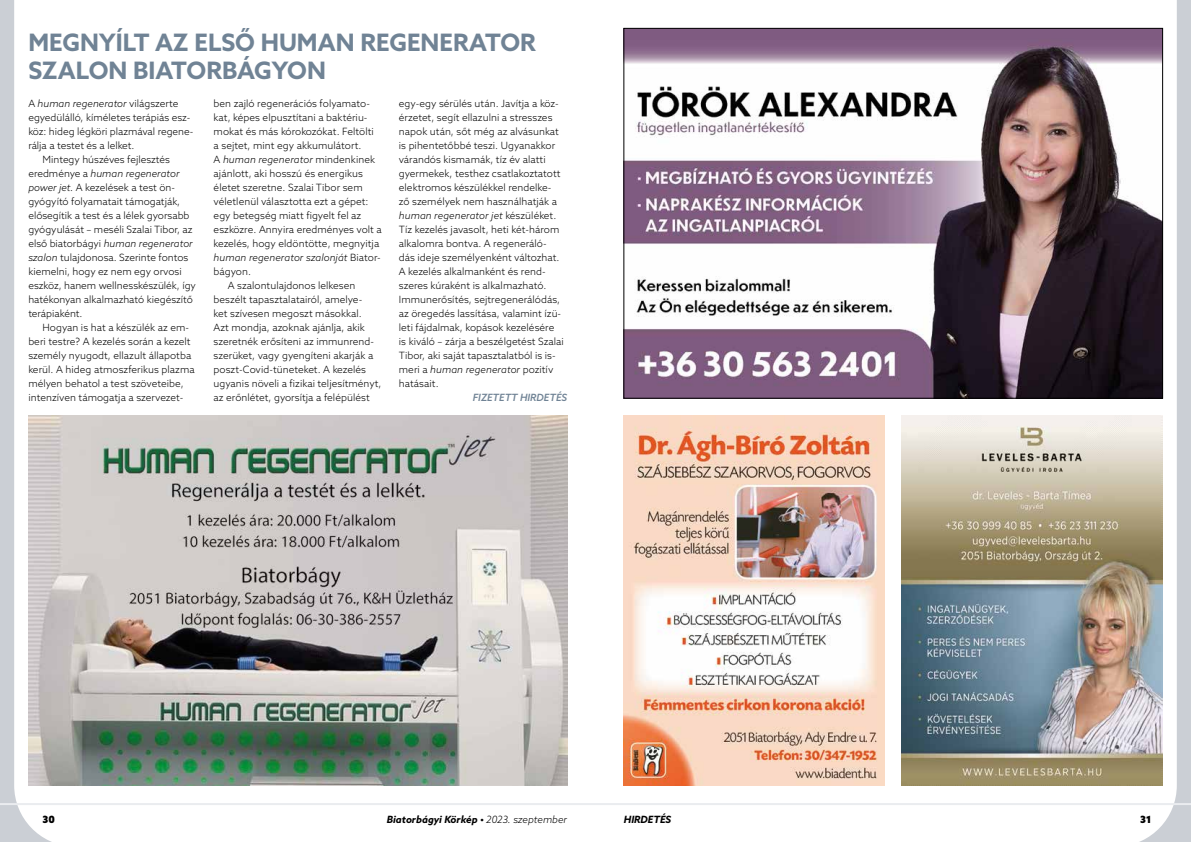
<style>
.page{position:relative;width:1191px;height:842px;background:#fff}
.page>*{position:absolute;margin:0;border:0;box-sizing:border-box;transform-origin:0 0}
.t1{font:700 24px/28px "Azo Sans";color:#708395}
.t2{font:300 10px/14px "Azo Sans";letter-spacing:.005em;color:#000}
.t3{font:italic 300 10px "Azo Sans";color:#000}
.t4{font:italic 700 10px "Azo Sans";color:#000}
.t5{font:italic 500 10px "Azo Sans";color:#708395}
.t6{font:900 10px "Azo Sans";color:#000}
.s1{font-style:normal}
.s2{font-style:italic}
.s3{font-weight:300}
</style>
<div class="page">
<svg style="left:1115px;top:0;width:76px;height:842px"></svg>
<svg style="left:0;top:0;width:76px;height:842px"></svg>
<hr style="left:0;top:803px;width:1191px;height:2px;background:#eaecef">
<img style="left:28px;top:415px;width:539px;height:370px">
<img style="left:625px;top:30px;width:535px;height:366px">
<img style="left:624px;top:415px;width:261px;height:370px">
<img style="left:902px;top:415px;width:260px;height:370px">
<h1 class="t1" style="left:28px;top:28px;width:509px">MEGNYÍLT AZ ELSŐ HUMAN REGENERATOR<br>SZALON BIATORBÁGYON</h1>
<p class="t3" style="left:28px;top:97px;width:151px"><span class="s1">A</span> human regenerator <span class="s1">világszerte</span></p>
<p class="t2" style="left:28px;top:110px;width:164px">egyedülálló, kíméletes terápiás esz-</p>
<p class="t2" style="left:28px;top:124px;width:167px">köz: hideg légköri plazmával regene-</p>
<p class="t2" style="left:28px;top:138px;width:108px">rálja a testet és a lelket.</p>
<p class="t2" style="left:43px;top:152px;width:129px">Mintegy húszéves fejlesztés</p>
<p class="t3" style="left:28px;top:167px;width:153px"><span class="s1">eredménye a</span> human regenerator</p>
<p class="t2" style="left:28px;top:180px;width:148px"><span class="s2">power jet.</span> A kezelések a test ön-</p>
<p class="t2" style="left:28px;top:194px;width:153px">gyógyító folyamatait támogatják,</p>
<p class="t2" style="left:28px;top:208px;width:163px">elősegítik a test és a lélek gyorsabb</p>
<p class="t2" style="left:28px;top:222px;width:166px">gyógyulását – meséli Szalai Tibor, az</p>
<p class="t3" style="left:28px;top:237px;width:166px"><span class="s1">első biatorbágyi</span> human regenerator</p>
<p class="t2" style="left:28px;top:250px;width:161px"><span class="s2">szalon</span> tulajdonosa. Szerinte fontos</p>
<p class="t2" style="left:28px;top:264px;width:155px">kiemelni, hogy ez nem egy orvosi</p>
<p class="t2" style="left:28px;top:278px;width:169px">eszköz, hanem wellnesskészülék, így</p>
<p class="t2" style="left:28px;top:292px;width:166px">hatékonyan alkalmazható kiegészítő</p>
<p class="t2" style="left:28px;top:306px;width:56px">terápiaként.</p>
<p class="t2" style="left:43px;top:320px;width:148px">Hogyan is hat a készülék az em-</p>
<p class="t2" style="left:28px;top:334px;width:164px">beri testre? A kezelés során a kezelt</p>
<p class="t2" style="left:28px;top:348px;width:164px">személy nyugodt, ellazult állapotba</p>
<p class="t2" style="left:28px;top:362px;width:168px">kerül. A hideg atmoszferikus plazma</p>
<p class="t2" style="left:28px;top:376px;width:157px">mélyen behatol a test szöveteibe,</p>
<p class="t2" style="left:28px;top:390px;width:156px">intenzíven támogatja a szervezet-</p>
<p class="t2" style="left:214px;top:96px;width:158px">ben zajló regenerációs folyamato-</p>
<p class="t2" style="left:214px;top:110px;width:155px">kat, képes elpusztítani a baktériu-</p>
<p class="t2" style="left:214px;top:124px;width:162px">mokat és más kórokozókat. Feltölti</p>
<p class="t2" style="left:214px;top:138px;width:149px">a sejtet, mint egy akkumulátort.</p>
<p class="t3" style="left:214px;top:153px;width:163px"><span class="s1">A</span> human regenerator <span class="s1">mindenkinek</span></p>
<p class="t2" style="left:214px;top:166px;width:151px">ajánlott, aki hosszú és energikus</p>
<p class="t2" style="left:214px;top:180px;width:151px">életet szeretne. Szalai Tibor sem</p>
<p class="t2" style="left:214px;top:194px;width:156px">véletlenül választotta ezt a gépet:</p>
<p class="t2" style="left:214px;top:208px;width:149px">egy betegség miatt figyelt fel az</p>
<p class="t2" style="left:214px;top:222px;width:170px">eszközre. Annyira eredményes volt a</p>
<p class="t2" style="left:214px;top:236px;width:167px">kezelés, hogy eldöntötte, megnyitja</p>
<p class="t3" style="left:214px;top:251px;width:169px">human regenerator szalonját <span class="s1">Biator-</span></p>
<p class="t2" style="left:214px;top:264px;width:39px">bágyon.</p>
<p class="t2" style="left:228px;top:278px;width:129px">A szalontulajdonos lelkesen</p>
<p class="t2" style="left:214px;top:292px;width:150px">beszélt tapasztalatairól, amelye-</p>
<p class="t2" style="left:214px;top:306px;width:150px">ket szívesen megoszt másokkal.</p>
<p class="t2" style="left:214px;top:320px;width:153px">Azt mondja, azoknak ajánlja, akik</p>
<p class="t2" style="left:214px;top:334px;width:162px">szeretnék erősíteni az immunrend-</p>
<p class="t2" style="left:214px;top:348px;width:161px">szerüket, vagy gyengíteni akarják a</p>
<p class="t2" style="left:214px;top:362px;width:154px">poszt-Covid-tüneteket. A kezelés</p>
<p class="t2" style="left:214px;top:376px;width:169px">ugyanis növeli a fizikai teljesítményt,</p>
<p class="t2" style="left:214px;top:390px;width:158px">az erőnlétet, gyorsítja a felépülést</p>
<p class="t2" style="left:399px;top:96px;width:166px">egy-egy sérülés után. Javítja a köz&shy;érzetet, segít ellazulni a stresszes napok után, sőt még az alvásunkat is pihentetőbbé teszi. Ugyanakkor várandós kismamák, tíz év alatti gyermekek, testhez csatlakoztatott elektromos készülékkel rendelke&shy;ző személyek nem használhatják a <span class="s2">human regenerator jet</span> készüléket.<br>Tíz kezelés javasolt, heti két-három alkalomra bontva. A regeneráló&shy;dás ideje személyenként változhat.<br>A kezelés alkalmanként és rend&shy;szeres kúraként is alkalmazható.<br>Immunerősítés, sejtregenerálódás, az öregedés lassítása, valamint ízü&shy;leti fájdalmak, kopások kezelésére is kiváló – zárja a beszélgetést Szalai Tibor, aki saját tapasztalatból is is&shy;meri a <span class="s2">human regenerator</span> pozitív hatásait.</p>
<p class="t5" style="left:473px;top:391px;width:96px">FIZETETT HIRDETÉS</p>
<p class="t6" style="left:43px;top:813px;width:14px">30</p>
<p class="t4" style="left:387px;top:813px;width:182px">Biatorbágyi Körkép • <span class="s3">2023. szeptember</span></p>
<p class="t4" style="left:624px;top:813px;width:49px">HIRDETÉS</p>
<p class="t6" style="left:1140px;top:813px;width:13px">31</p>
</div>
